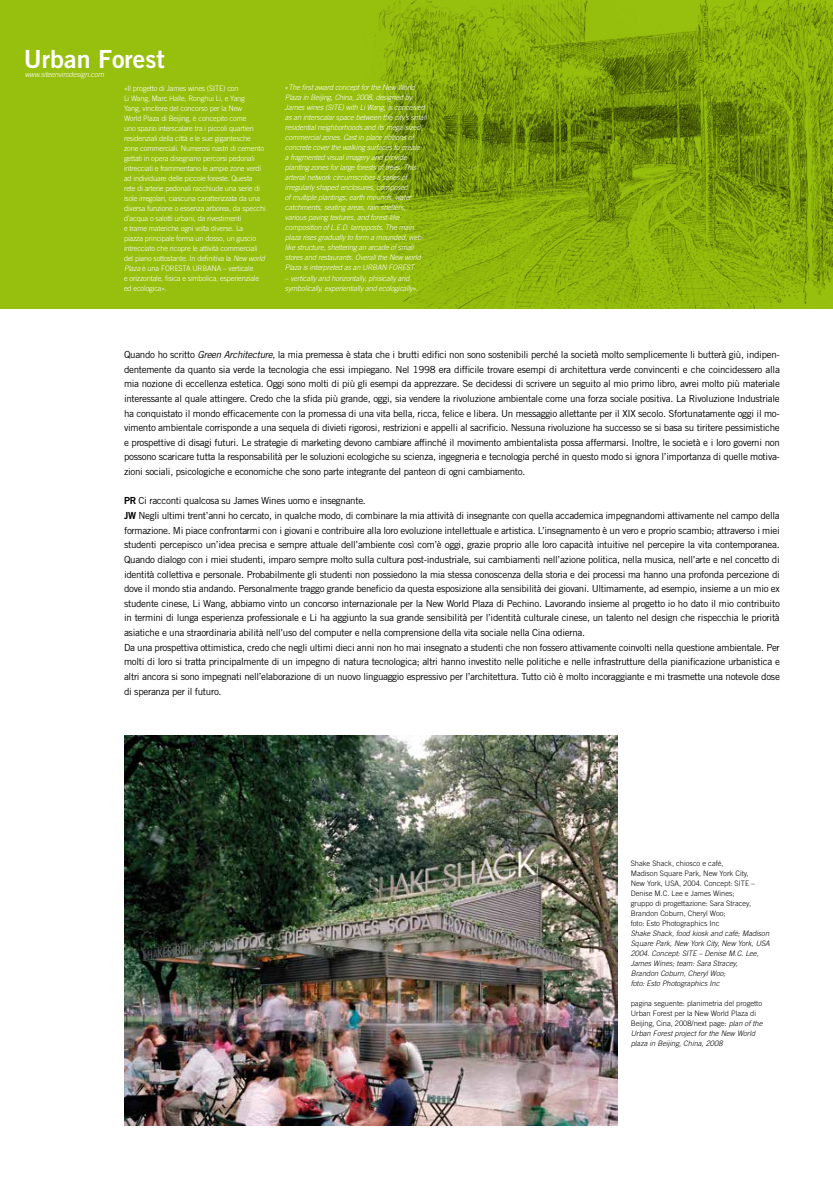
<style>
.page{position:relative;width:833px;height:1177px;background:#fff}
.page>*{position:absolute;margin:0;border:0;box-sizing:border-box;transform-origin:0 0}
.t1{font:25px "Trade Gothic LT Std Bd 2";color:#fff}
.t2{font:9.75px/14.6px "Trade Gothic LT Std";letter-spacing:-.03em;color:#000;text-align:justify}
.t3{font:italic 300 7.5px/10px "Trade Gothic LT Std";letter-spacing:-.02em;color:#fff}
.t4{font:300 7.5px/10px "Trade Gothic LT Std";letter-spacing:-.02em;color:#fff}
.t5{font:300 7.5px/10px "Trade Gothic LT Std";color:#000}
.t6{font:italic 300 7.5px/10px "Trade Gothic LT Std";color:#000}
.s1{font-style:italic}
.s2{font-style:normal}
.s3{font-family:"Trade Gothic LT Std Bd 2"}
</style>
<div class="page">
<div style="left:0;top:0;width:833px;height:308px;background:#97bf0d"></div>
<img style="left:373px;top:0;width:460px;height:308px">
<img style="left:124px;top:735px;width:493px;height:390px">
<h1 class="t1" style="left:24px;top:44px;width:142px">Urban Forest</h1>
<p class="t4" style="left:124px;top:83px;width:143px">«Il progetto di James wines (SITE) con<br>Li Wang, Marc Halle, Ronghui Li, e Yang<br>Yang, vincitore del concorso per la New<br>World Plaza di Beijing, è concepito come<br>uno spazio interscalare tra i piccoli quartieri residenziali della città e le sue gigantesche zone commerciali. Numerosi nastri di cemento gettati in opera disegnano percorsi pedonali intrecciati e frammentano le ampie zone verdi ad individuare delle piccole foreste. Questa rete di arterie pedonali racchiude una serie di isole irregolari, ciascuna caratterizzata da una diversa funzione o essenza arborea, da specchi d’acqua o salotti urbani, da rivestimenti<br>e trame materiche ogni volta diverse. La<br>piazza principale forma un dosso, un guscio intrecciato che ricopre le attività commerciali del piano sottostante. In definitiva la <span class="s1">New world Plaza</span> è una FORESTA URBANA – verticale<br>e orizzontale, fisica e simbolica, esperienziale ed ecologica».</p>
<p class="t3" style="left:285px;top:83px;width:143px"><span class="s2">«</span>The first award concept for the New World Plaza in Beijing, China, 2008, designed by James wines (SITE) with Li Wang, is conceived as an interscalar space between the city’s small residential neighborhoods and its mega-sized commercial zones. Cast in place ribbons of concrete cover the walking surfaces to create<br>a fragmented visual imagery and provide planting zones for large forests of trees. This arterial network circumscribes a series of irregularly shaped enclosures, composed<br>of multiple plantings, earth mounds, water catchments, seating areas, rain shelters, various paving textures, and forest-like composition of L.E.D. lampposts. The main plaza rises gradually to form a mounded, web&shy;like structure, sheltering an arcade of small stores and restaurants. Overall the New world Plaza is interpreted as an URBAN FOREST</p>
<p class="t3" style="left:25px;top:70px;width:81px">www.siteenvirodesign.com</p>
<p class="t3" style="left:285px;top:273px;width:135px">– vertically and horizontally, phisically and symbolically, experientially and ecologically<span class="s2">»</span>.</p>
<p class="t2" style="left:124px;top:347px;width:657px">Quando ho scritto <span class="s1">Green Architecture</span>, la mia premessa è stata che i brutti edifici non sono sostenibili perché la società molto semplicemente li butterà giù, indipen&shy;dentemente da quanto sia verde la tecnologia che essi impiegano. Nel 1998 era difficile trovare esempi di architettura verde convincenti e che coincidessero alla mia nozione di eccellenza estetica. Oggi sono molti di più gli esempi da apprezzare. Se decidessi di scrivere un seguito al mio primo libro, avrei molto più materiale interessante al quale attingere. Credo che la sfida più grande, oggi, sia vendere la rivoluzione ambientale come una forza sociale positiva. La Rivoluzione Industriale ha conquistato il mondo efficacemente con la promessa di una vita bella, ricca, felice e libera. Un messaggio allettante per il XIX secolo. Sfortunatamente oggi il mo&shy;vimento ambientale corrisponde a una sequela di divieti rigorosi, restrizioni e appelli al sacrificio. Nessuna rivoluzione ha successo se si basa su tiritere pessimistiche e prospettive di disagi futuri. Le strategie di marketing devono cambiare affinché il movimento ambientalista possa affermarsi. Inoltre, le società e i loro governi non possono scaricare tutta la responsabilità per le soluzioni ecologiche su scienza, ingegneria e tecnologia perché in questo modo si ignora l’importanza di quelle motiva&shy;zioni sociali, psicologiche e economiche che sono parte integrante del panteon di ogni cambiamento.</p>
<p class="t2" style="left:124px;top:493px;width:657px;text-align:left"><span class="s3">PR</span> Ci racconti qualcosa su James Wines uomo e insegnante.<br><span class="s3">JW</span> Negli ultimi trent’anni ho cercato, in qualche modo, di combinare la mia attività di insegnante con quella accademica impegnandomi attivamente nel campo della formazione. Mi piace confrontarmi con i giovani e contribuire alla loro evoluzione intellettuale e artistica. L’insegnamento è un vero e proprio scambio; attraverso i miei studenti percepisco un’idea precisa e sempre attuale dell’ambiente così com’è oggi, grazie proprio alle loro capacità intuitive nel percepire la vita contemporanea.<br>Quando dialogo con i miei studenti, imparo sempre molto sulla cultura post-industriale, sui cambiamenti nell’azione politica, nella musica, nell’arte e nel concetto di identità collettiva e personale. Probabilmente gli studenti non possiedono la mia stessa conoscenza della storia e dei processi ma hanno una profonda percezione di dove il mondo stia andando. Personalmente traggo grande beneficio da questa esposizione alla sensibilità dei giovani. Ultimamente, ad esempio, insieme a un mio ex studente cinese, Li Wang, abbiamo vinto un concorso internazionale per la New World Plaza di Pechino. Lavorando insieme al progetto io ho dato il mio contribuito in termini di lunga esperienza professionale e Li ha aggiunto la sua grande sensibilità per l’identità culturale cinese, un talento nel design che rispecchia le priorità asiatiche e una straordinaria abilità nell’uso del computer e nella comprensione della vita sociale nella Cina odierna.<br>Da una prospettiva ottimistica, credo che negli ultimi dieci anni non ho mai insegnato a studenti che non fossero attivamente coinvolti nella questione ambientale. Per molti di loro si tratta principalmente di un impegno di natura tecnologica; altri hanno investito nelle politiche e nelle infrastrutture della pianificazione urbanistica e altri ancora si sono impegnati nell’elaborazione di un nuovo linguaggio espressivo per l’architettura. Tutto ciò è molto incoraggiante e mi trasmette una notevole dose di speranza per il futuro.</p>
<p class="t5" style="left:631px;top:858px;width:126px">Shake Shack, chiosco e café,<br>Madison Square Park, New York City,<br>New York, USA, 2004. Concept: SITE –<br>Denise M.C. Lee e James Wines; gruppo di progettazione: Sara Stracey,<br>Brandon Coburn, Cheryl Woo;<br>foto: Esto Photographics Inc</p>
<p class="t6" style="left:631px;top:928px;width:141px">Shake Shack, food kiosk and café; Madison Square Park, New York City, New York, USA 2004. Concept: SITE – Denise M.C. Lee, James Wines; team: Sara Stracey,<br>Brandon Coburn, Cheryl Woo;<br>foto: Esto Photographics Inc</p>
<p class="t5" style="left:631px;top:998px;width:133px">pagina seguente: planimetria del progetto Urban Forest per la New World Plaza di Beijing, Cina, 2008/next page: <span class="s1">plan of the Urban Forest project for the New World plaza in Beijing, China, 2008</span></p>
</div>
